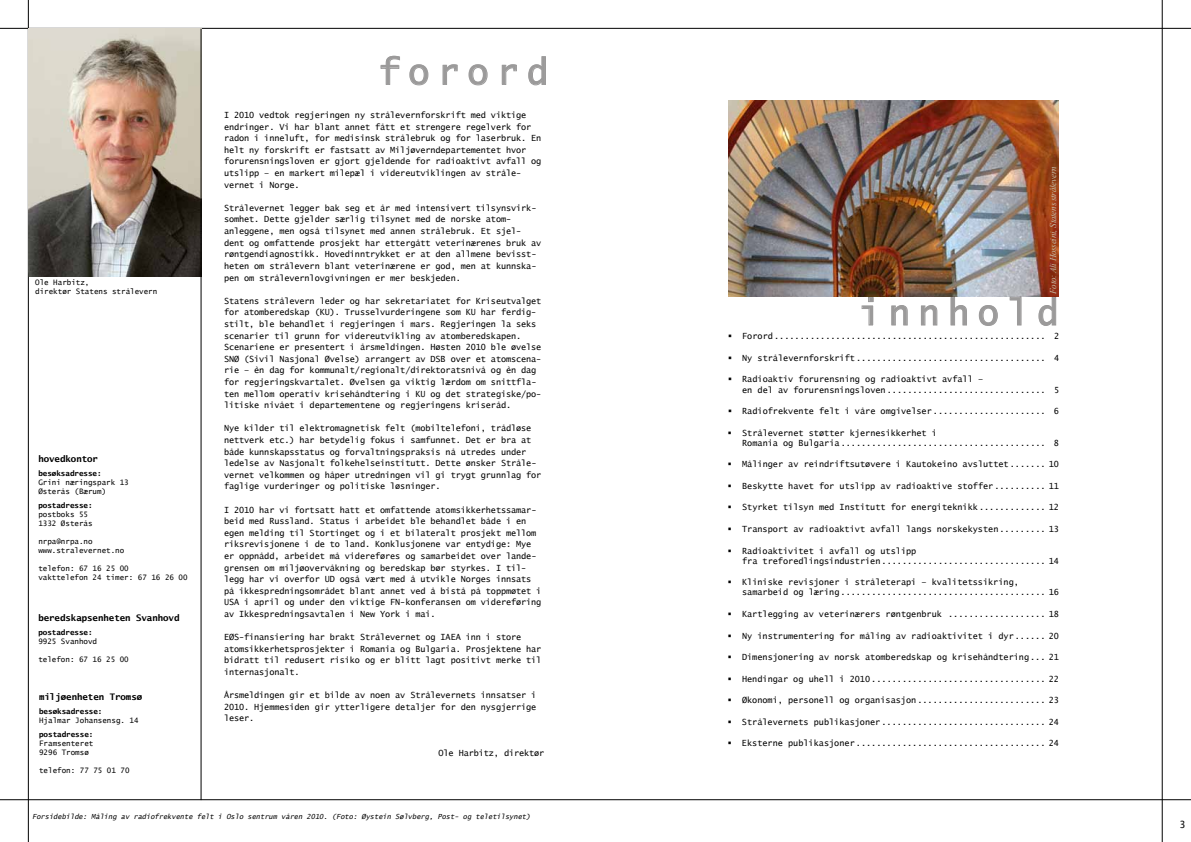
<style>
.page{position:relative;width:1191px;height:842px;background:#fff}
.page>*{position:absolute;margin:0;border:0;box-sizing:border-box;transform-origin:0 0}
.t1{font:36px "Lucida Sans Typewriter";letter-spacing:.22em;color:#9b9a9a}
.t2{font:10px "Lucida Sans Typewriter";color:#000}
.t3{font:700 9px "Lucida Sans Typewriter";color:#000}
.t4{font:italic 9px "Times New Roman";letter-spacing:-.025em;color:#c8bda7}
.t5{font:8.5px/11.6px "Lucida Sans Typewriter";letter-spacing:-.01em;color:#000}
.t6{font:7.5px/9px "Lucida Sans Typewriter";color:#000}
.t7{font:700 7.5px "Lucida Sans Typewriter";color:#000}
.t8{font:italic 7px "Lucida Sans Typewriter";color:#000}
</style>
<div class="page">
<hr style="left:0;top:28px;width:1191px;height:1px;background:#000">
<hr style="left:0;top:799px;width:1191px;height:1px;background:#000">
<hr style="left:28px;top:0;width:1px;height:842px;background:#000">
<hr style="left:1161px;top:0;width:1px;height:842px;background:#000">
<svg style="left:380px;top:56px;width:20px;height:29px"></svg>
<svg style="left:409px;top:64px;width:19px;height:21px"></svg>
<svg style="left:442px;top:64px;width:16px;height:21px"></svg>
<svg style="left:468px;top:64px;width:19px;height:21px"></svg>
<svg style="left:502px;top:64px;width:15px;height:21px"></svg>
<svg style="left:528px;top:56px;width:18px;height:29px"></svg>
<img style="left:29px;top:29px;width:172px;height:247px">
<img style="left:728px;top:100px;width:330px;height:197px">
<hr style="left:201px;top:29px;width:1px;height:771px;background:#000">
<svg style="left:861px;top:297px;width:12px;height:28px"></svg>
<svg style="left:891px;top:305px;width:16px;height:20px"></svg>
<svg style="left:921px;top:305px;width:16px;height:20px"></svg>
<svg style="left:950px;top:297px;width:17px;height:28px"></svg>
<svg style="left:979px;top:305px;width:18px;height:21px"></svg>
<svg style="left:1009px;top:297px;width:12px;height:28px"></svg>
<svg style="left:1038px;top:297px;width:18px;height:29px"></svg>
<p class="t6" style="left:35px;top:278px;width:124px">Ole Harbitz,<br>direktør Statens strålevern</p>
<p class="t3" style="left:38px;top:454px;width:61px">hovedkontor</p>
<p class="t7" style="left:38px;top:469px;width:65px">besøksadresse:</p>
<p class="t6" style="left:38px;top:478px;width:92px">Grini næringspark 13<br>Østerås (Bærum)</p>
<p class="t7" style="left:38px;top:501px;width:56px">postadresse:</p>
<p class="t6" style="left:38px;top:510px;width:56px">postboks 55<br>1332 Østerås</p>
<p class="t6" style="left:38px;top:537px;width:87px">nrpa@nrpa.no www.stralevernet.no</p>
<p class="t6" style="left:38px;top:564px;width:151px">telefon: 67 16 25 00<br>vakttelefon 24 timer: 67 16 26 00</p>
<p class="t3" style="left:38px;top:613px;width:143px">beredskapsenheten Svanhovd</p>
<p class="t7" style="left:38px;top:628px;width:56px">postadresse:</p>
<p class="t6" style="left:38px;top:637px;width:60px">9925 Svanhovd</p>
<p class="t6" style="left:38px;top:655px;width:92px">telefon: 67 16 25 00</p>
<p class="t3" style="left:39px;top:691px;width:105px">miljøenheten Tromsø</p>
<p class="t7" style="left:39px;top:707px;width:65px">besøksadresse:</p>
<p class="t6" style="left:39px;top:715px;width:101px">Hjalmar Johansensg. 14</p>
<p class="t7" style="left:39px;top:730px;width:56px">postadresse:</p>
<p class="t6" style="left:39px;top:738px;width:56px">Framsenteret<br>9296 Tromsø</p>
<p class="t6" style="left:39px;top:765px;width:92px">telefon: 77 75 01 70</p>
<h1 class="t1" style="left:378px;top:51px;width:171px">forord</h1>
<p class="t5" style="left:224px;top:109px;width:319px">I 2010 vedtok regjeringen ny strålevernforskrift med viktige endringer. Vi har blant annet fått et strengere regelverk for radon i inneluft, for medisinsk strålebruk og for laserbruk. En helt ny forskrift er fastsatt av Miljøverndepartementet hvor forurensningsloven er gjort gjeldende for radioaktivt avfall og utslipp – en markert milepæl i videreutviklingen av stråle&shy;vernet i Norge.</p>
<p class="t5" style="left:224px;top:202px;width:319px">Strålevernet legger bak seg et år med intensivert tilsynsvirk&shy;somhet. Dette gjelder særlig tilsynet med de norske atom&shy;anleggene, men også tilsynet med annen strålebruk. Et sjel&shy;dent og omfattende prosjekt har ettergått veterinærenes bruk av røntgendiagnostikk. Hovedinntrykket er at den allmene bevisst&shy;heten om strålevern blant veterinærene er god, men at kunnska&shy;pen om strålevernlovgivningen er mer beskjeden.</p>
<p class="t5" style="left:224px;top:295px;width:319px">Statens strålevern leder og har sekretariatet for Kriseutvalget for atomberedskap (KU). Trusselvurderingene som KU har ferdig&shy;stilt, ble behandlet i regjeringen i mars. Regjeringen la seks scenarier til grunn for videreutvikling av atomberedskapen.<br>Scenariene er presentert i årsmeldingen. Høsten 2010 ble øvelse SNØ (Sivil Nasjonal Øvelse) arrangert av DSB over et atomscena&shy;rie – èn dag for kommunalt/regionalt/direktoratsnivå og èn dag for regjeringskvartalet. Øvelsen ga viktig lærdom om snittfla&shy;ten mellom operativ krisehåndtering i KU og det strategiske/po&shy;litiske nivået i departementene og regjeringens kriseråd.</p>
<p class="t5" style="left:224px;top:422px;width:319px">Nye kilder til elektromagnetisk felt (mobiltelefoni, trådløse nettverk etc.) har betydelig fokus i samfunnet. Det er bra at både kunnskapsstatus og forvaltningspraksis nå utredes under ledelse av Nasjonalt folkehelseinstitutt. Dette ønsker Stråle&shy;vernet velkommen og håper utredningen vil gi trygt grunnlag for faglige vurderinger og politiske løsninger.</p>
<p class="t5" style="left:224px;top:504px;width:319px">I 2010 har vi fortsatt hatt et omfattende atomsikkerhetssamar&shy;beid med Russland. Status i arbeidet ble behandlet både i en egen melding til Stortinget og i et bilateralt prosjekt mellom riksrevisjonene i de to land. Konklusjonene var entydige: Mye er oppnådd, arbeidet må videreføres og samarbeidet over lande&shy;grensen om miljøovervåkning og beredskap bør styrkes. I til&shy;legg har vi overfor UD også vært med å utvikle Norges innsats på ikkespredningsområdet blant annet ved å bistå på toppmøtet i USA i april og under den viktige FN-konferansen om videreføring av Ikkespredningsavtalen i New York i mai.</p>
<p class="t5" style="left:224px;top:631px;width:319px">EØS-finansiering har brakt Strålevernet og IAEA inn i store atomsikkerhetsprosjekter i Romania og Bulgaria. Prosjektene har bidratt til redusert risiko og er blitt lagt positivt merke til internasjonalt.</p>
<p class="t5" style="left:224px;top:689px;width:314px;text-align:justify">Årsmeldingen gir et bilde av noen av Strålevernets innsatser i 2010. Hjemmesiden gir ytterligere detaljer for den nysgjerrige leser.</p>
<p class="t5" style="left:438px;top:747px;width:107px">Ole Harbitz, direktør</p>
<p class="t8" style="left:32px;top:812px;width:500px">Forsidebilde: Måling av radiofrekvente felt i Oslo sentrum våren 2010. (Foto: Øystein Sølvberg, Post- og teletilsynet)</p>
<p class="t4" style="left:1046px;top:294px;width:129px;rotate:-90deg">Foto: Ali Hosseini, Statens strålevern</p>
<h1 class="t1" style="left:859px;top:292px;width:201px">innhold</h1>
<p class="t5" style="left:742px;top:330px;width:318px">Forord..................................................... 2</p>
<p class="t5" style="left:742px;top:352px;width:318px">Ny strålevernforskrift..................................... 4</p>
<p class="t5" style="left:742px;top:374px;width:318px;line-height:10.2px">Radioaktiv forurensning og radioaktivt avfall –<br>en del av forurensningsloven............................... 5</p>
<p class="t5" style="left:742px;top:405px;width:318px">Radiofrekvente felt i våre omgivelser...................... 6</p>
<p class="t5" style="left:742px;top:427px;width:318px;line-height:10.2px">Strålevernet støtter kjernesikkerhet i<br>Romania og Bulgaria........................................ 8</p>
<p class="t5" style="left:742px;top:458px;width:318px">Målinger av reindriftsutøvere i Kautokeino avsluttet....... 10</p>
<p class="t5" style="left:742px;top:480px;width:318px">Beskytte havet for utslipp av radioaktive stoffer.......... 11</p>
<p class="t5" style="left:742px;top:502px;width:318px">Styrket tilsyn med Institutt for energiteknikk............. 12</p>
<p class="t5" style="left:742px;top:523px;width:318px">Transport av radioaktivt avfall langs norskekysten......... 13</p>
<p class="t5" style="left:742px;top:545px;width:318px;line-height:10.2px">Radioaktivitet i avfall og utslipp<br>fra treforedlingsindustrien................................ 14</p>
<p class="t5" style="left:742px;top:577px;width:318px;line-height:10.2px">Kliniske revisjoner i stråleterapi – kvalitetssikring, samarbeid og læring........................................ 16</p>
<p class="t5" style="left:742px;top:608px;width:318px">Kartlegging av veterinærers røntgenbruk ................... 18</p>
<p class="t5" style="left:742px;top:630px;width:318px">Ny instrumentering for måling av radioaktivitet i dyr...... 20</p>
<p class="t5" style="left:742px;top:651px;width:318px">Dimensjonering av norsk atomberedskap og krisehåndtering... 21</p>
<p class="t5" style="left:742px;top:673px;width:318px">Hendingar og uhell i 2010.................................. 22</p>
<p class="t5" style="left:742px;top:694px;width:318px">Økonomi, personell og organisasjon......................... 23</p>
<p class="t5" style="left:742px;top:716px;width:318px">Strålevernets publikasjoner................................ 24</p>
<p class="t5" style="left:742px;top:737px;width:318px">Eksterne publikasjoner..................................... 24</p>
<p class="t2" style="left:1179px;top:818px;width:8px">3</p>
</div>
